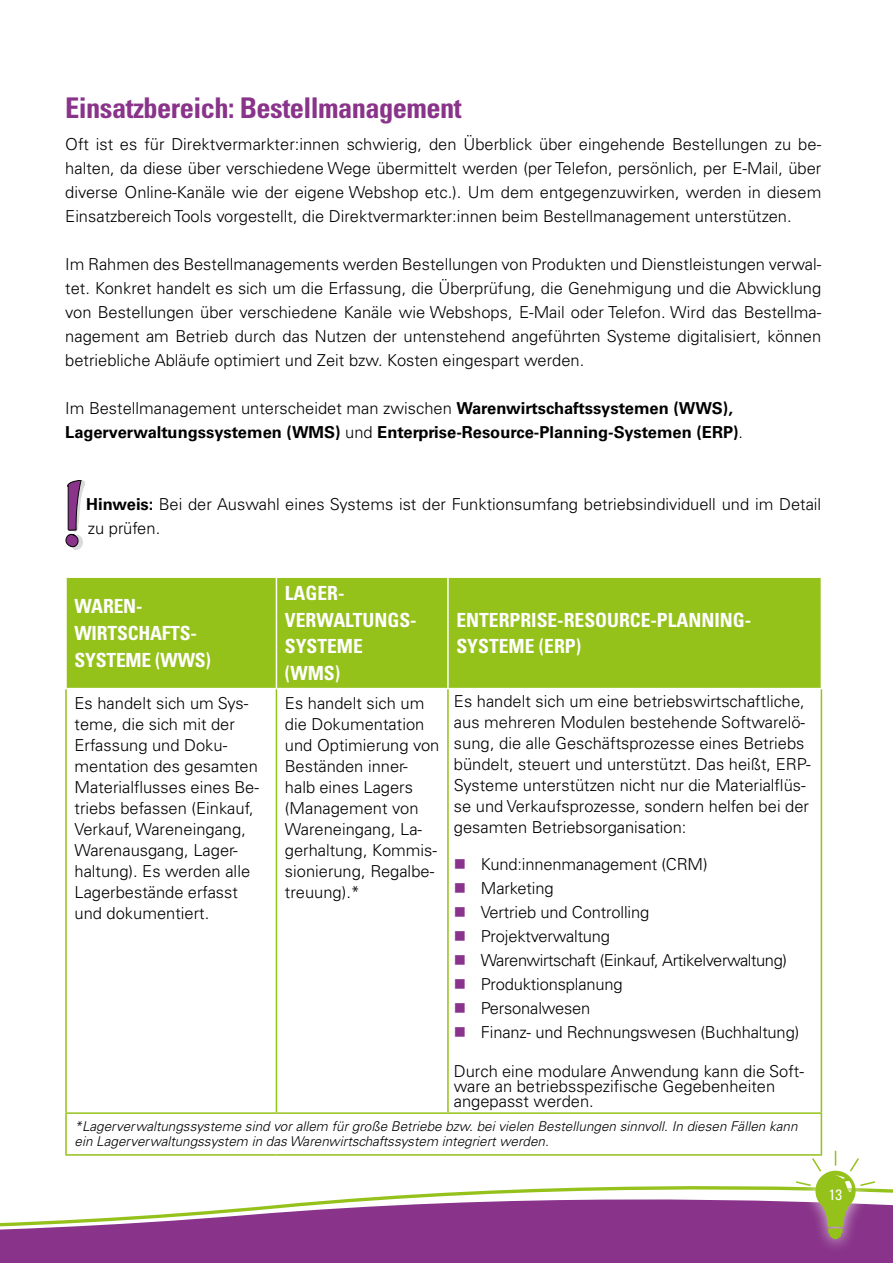
<style>
.page{position:relative;width:893px;height:1263px;background:#fff}
.page>*{position:absolute;margin:0;border:0;box-sizing:border-box;transform-origin:0 0}
.t1{font:700 condensed 28.5px "Univers LT Pro";letter-spacing:-.02em;color:#89348a}
.t2{font:700 condensed 19.5px/26.7px "Univers LT Pro";color:#fff}
.t3{font:300 16.5px/21px "Univers LT Pro 45";color:#000}
.t4{font:700 16.5px "Univers LT Pro 65";color:#000}
.t5{font:condensed 15px "Univers LT Pro";color:#fff}
.t6{font:italic 300 13.5px/15px "Univers LT Pro 45";color:#000}
.s1{font-family:"Univers LT Pro 65";font-weight:700}
.s2{font-family:"Univers LT Pro 45";font-weight:300}
</style>
<div class="page">
<svg style="left:0;top:1186px;width:893px;height:77px;fill:#89348a"></svg>
<div style="left:784px;top:1138px;width:103px;height:114px;background:#fff;opacity:.75"></div>
<svg style="left:794px;top:1151px;width:83px;height:88px"></svg>
<svg style="left:65px;top:480px;width:20px;height:70px"></svg>
<div style="left:67px;top:578px;width:754px;height:110px;background:#94c11a"></div>
<hr style="left:276px;top:578px;width:1px;height:110px;background:#fff">
<hr style="left:447px;top:578px;width:2px;height:110px;background:#fff">
<hr style="left:65px;top:689px;width:2px;height:423px;background:#94c11a">
<hr style="left:65px;top:1114px;width:2px;height:40px;background:#94c11a">
<hr style="left:276px;top:689px;width:1px;height:423px;background:#94c11a">
<hr style="left:65px;top:1112px;width:211px;height:2px;background:#94c11a">
<hr style="left:276px;top:1112px;width:172px;height:2px;background:#94c11a">
<hr style="left:65px;top:1154px;width:211px;height:2px;background:#94c11a">
<hr style="left:276px;top:1154px;width:172px;height:2px;background:#94c11a">
<hr style="left:448px;top:1154px;width:374px;height:2px;background:#94c11a">
<hr style="left:447px;top:689px;width:2px;height:423px;background:#94c11a">
<hr style="left:821px;top:689px;width:1px;height:423px;background:#94c11a">
<hr style="left:448px;top:1112px;width:374px;height:2px;background:#94c11a">
<hr style="left:821px;top:1114px;width:1px;height:40px;background:#94c11a">
<h1 class="t1" style="left:65px;top:91px;width:398px">Einsatzbereich: Bestellmanagement</h1>
<p class="t3" style="left:65px;top:132px;width:758px;line-height:24px;text-align:justify">Oft ist es für Direktvermarkter:innen schwierig, den Überblick über eingehende Bestellungen zu be&shy;halten, da diese über verschiedene Wege übermittelt werden (per Telefon, persönlich, per E-Mail, über diverse Online-Kanäle wie der eigene Webshop etc.). Um dem entgegenzuwirken, werden in diesem Einsatzbereich Tools vorgestellt, die Direktvermarkter:innen beim Bestellmanagement unterstützen.</p>
<p class="t3" style="left:65px;top:252px;width:758px;line-height:24px;text-align:justify">Im Rahmen des Bestellmanagements werden Bestellungen von Produkten und Dienstleistungen verwal&shy;tet. Konkret handelt es sich um die Erfassung, die Überprüfung, die Genehmigung und die Abwicklung von Bestellungen über verschiedene Kanäle wie Webshops, E-Mail oder Telefon. Wird das Bestellma&shy;nagement am Betrieb durch das Nutzen der untenstehend angeführten Systeme digitalisiert, können betriebliche Abläufe optimiert und Zeit bzw. Kosten eingespart werden.</p>
<p class="t3" style="left:65px;top:397px;width:669px">Im Bestellmanagement unterscheidet man zwischen <span class="s1">Warenwirtschaftssystemen (WWS),</span></p>
<p class="t4" style="left:65px;top:421px;width:679px">Lagerverwaltungssystemen (WMS) <span class="s2">und</span> Enterprise-Resource-Planning-Systemen (ERP)<span class="s2">.</span></p>
<p class="t3" style="left:86px;top:492px;width:736px;line-height:24px"><span class="s1">Hinweis:</span> Bei der Auswahl eines Systems ist der Funktionsumfang betriebsindividuell und im Detail zu prüfen.</p>
<p class="t2" style="left:75px;top:593px;width:138px">WAREN-<br>WIRTSCHAFTS-<br>SYSTEME (WWS)</p>
<p class="t2" style="left:285px;top:579px;width:133px">LAGER-<br>VERWALTUNGS-<br>SYSTEME (WMS)</p>
<p class="t2" style="left:456px;top:606px;width:296px">ENTERPRISE-RESOURCE-PLANNING-<br>SYSTEME (ERP)</p>
<p class="t3" style="left:75px;top:692px;width:186px">Es handelt sich um Sys&shy;teme, die sich mit der<br>Erfassung und Doku&shy;mentation des gesamten<br>Materialflusses eines Be&shy;triebs befassen (Einkauf,<br>Verkauf, Wareneingang,<br>Warenausgang, Lager&shy;haltung). Es werden alle<br>Lagerbestände erfasst und dokumentiert.</p>
<p class="t3" style="left:285px;top:692px;width:156px">Es handelt sich um die Dokumentation und Optimierung von<br>Beständen inner&shy;halb eines Lagers (Management von<br>Wareneingang, La&shy;gerhaltung, Kommis&shy;sionierung, Regalbe&shy;treuung).*</p>
<p class="t3" style="left:454px;top:690px;width:358px">Es handelt sich um eine betriebswirtschaftliche, aus mehreren Modulen bestehende Softwarelö&shy;sung, die alle Geschäftsprozesse eines Betriebs bündelt, steuert und unterstützt. Das heißt, ERP-Systeme unterstützen nicht nur die Materialflüs&shy;se und Verkaufsprozesse, sondern helfen bei der gesamten Betriebsorganisation:</p>
<p class="t3" style="left:481px;top:852px;width:320px;line-height:24px">Kund:innenmanagement (CRM)<br>Marketing<br>Vertrieb und Controlling<br>Projektverwaltung<br>Warenwirtschaft (Einkauf, Artikelverwaltung)<br>Produktionsplanung<br>Personalwesen<br>Finanz- und Rechnungswesen (Buchhaltung)</p>
<p class="t3" style="left:454px;top:1063px;width:352px;line-height:15px">Durch eine modulare Anwendung kann die Soft&shy;ware an betriebsspezifische Gegebenheiten angepasst werden.</p>
<p class="t6" style="left:75px;top:1119px;width:725px">*Lagerverwaltungssysteme sind vor allem für große Betriebe bzw. bei vielen Bestellungen sinnvoll. In diesen Fällen kann ein Lagerverwaltungssystem in das Warenwirtschaftssystem integriert werden.</p>
<p class="t5" style="left:829px;top:1185px;width:15px">13</p>
</div>
